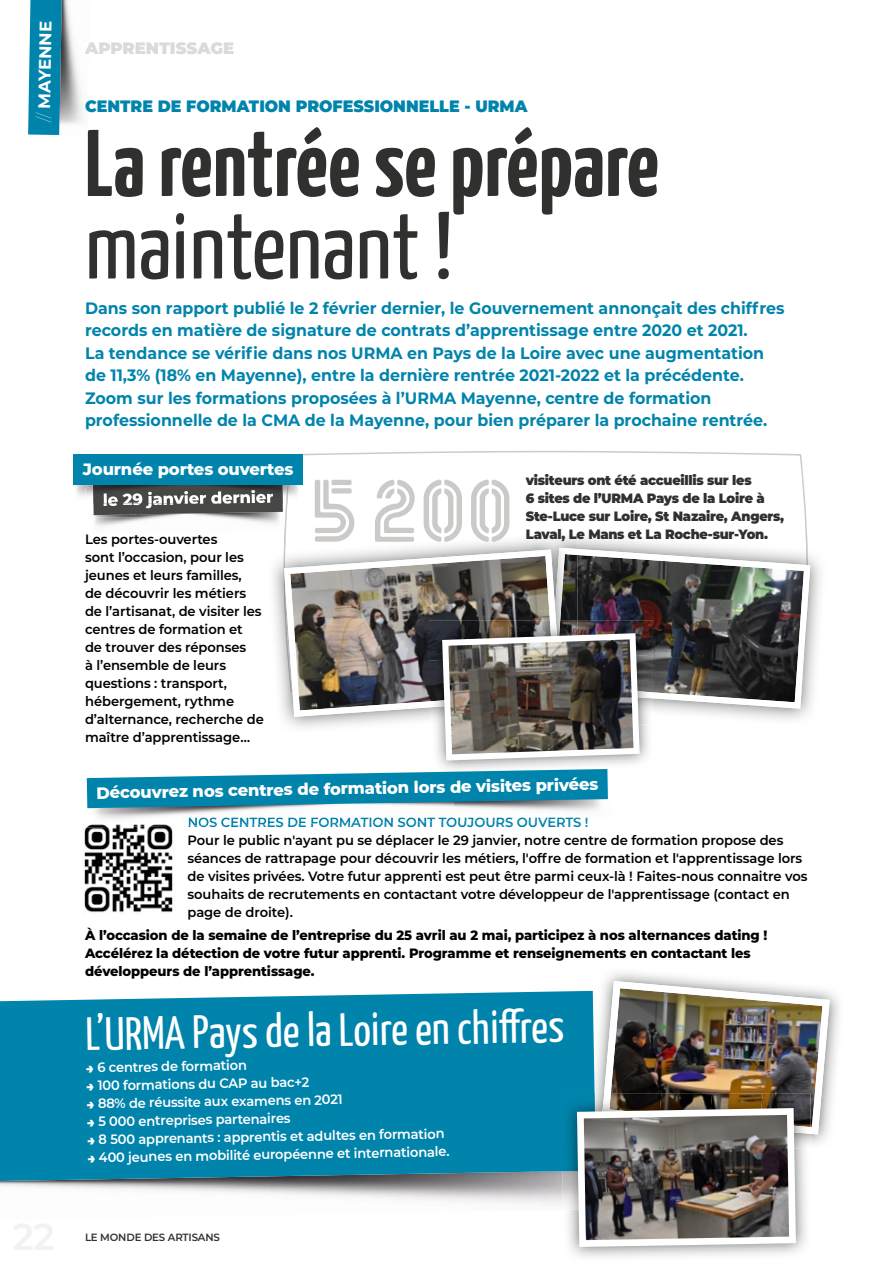
<style>
.page{position:relative;width:893px;height:1263px;background:#fff}
.page>*{position:absolute;margin:0;border:0;box-sizing:border-box;transform-origin:0 0}
.t1{font:700 94.5px "Yanone Kaffeesatz";color:#30302f}
.t2{font:94.5px "Yanone Kaffeesatz";color:#30302f}
.t3{font:93px "Pikolo Block Alt Free";color:#cccac9}
.t4{font:46.5px "Yanone Kaffeesatz";color:#fff}
.t5{font:700 16.95px "Montserrat";color:#fff}
.t6{font:700 16.5px/22.5px "Montserrat";color:#0084ac;scale:.96 1}
.t7{font:900 16.5px "Montserrat";color:#0084ac;scale:.96 1}
.t8{font:900 16.5px "Montserrat";color:#d9dada}
.t9{font:800 16.35px "Montserrat";letter-spacing:-.01em;color:#fff}
.t10{font:800 15px "Montserrat";letter-spacing:-.01em;color:#fff}
.t11{font:600 13.5px/18px "Montserrat";letter-spacing:-.005em;color:#000}
.t12{font:600 13.5px "Montserrat";color:#fff}
.t13{font:800 13.5px/18px "Montserrat";letter-spacing:-.005em;color:#000}
.t14{font:900 13.5px/18px "Montserrat";letter-spacing:-.02em;color:#30302e;scale:.96 1}
.t15{font:600 13.5px "Montserrat";letter-spacing:-.005em;color:#0084ac}
.t16{font:600 10.5px "Montserrat";letter-spacing:-.015em;color:#313130}
.s1{font-weight:100}
.s2{color:#30302f}
.s3{font-weight:900}
</style>
<div class="page">
<div style="left:28px;top:0;width:31px;height:135px;background:#0084ac"></div>
<img style="left:62px;top:0;width:28px;height:124px">
<svg style="left:85px;top:42px;width:4px;height:12px"></svg>
<img style="left:59px;top:0;width:3px;height:135px">
<svg style="left:284px;top:451px;width:523px;height:82px"></svg>
<img style="left:533px;top:532px;width:288px;height:175px">
<img style="left:802px;top:532px;width:6px;height:16px">
<img style="left:283px;top:533px;width:3px;height:159px">
<img style="left:533px;top:533px;width:44px;height:15px">
<img style="left:284px;top:549px;width:158px;height:168px">
<img style="left:429px;top:707px;width:13px;height:26px">
<img style="left:429px;top:620px;width:13px;height:87px">
<img style="left:442px;top:548px;width:368px;height:212px">
<img style="left:0;top:1181px;width:563px;height:24px">
<div style="left:0;top:991px;width:577px;height:190px;background:#0084ac"></div>
<img style="left:95px;top:515px;width:112px;height:12px">
<img style="left:207px;top:515px;width:72px;height:9px">
<img style="left:93px;top:515px;width:49px;height:2px">
<svg style="left:93px;top:503px;width:190px;height:12px;background:#555554"></svg>
<img style="left:73px;top:483px;width:230px;height:20px">
<img style="left:286px;top:484px;width:3px;height:19px">
<img style="left:85px;top:484px;width:104px;height:2px">
<img style="left:85px;top:488px;width:8px;height:15px">
<img style="left:104px;top:489px;width:169px;height:14px">
<div style="left:74px;top:454px;width:229px;height:30px;background:#0084ac"></div>
<img style="left:563px;top:1171px;width:14px;height:39px">
<img style="left:563px;top:1093px;width:14px;height:78px">
<img style="left:577px;top:981px;width:253px;height:266px">
<img style="left:84px;top:827px;width:89px;height:86px">
<img style="left:87px;top:808px;width:188px;height:18px">
<img style="left:189px;top:817px;width:399px;height:9px">
<img style="left:87px;top:814px;width:95px;height:13px">
<svg style="left:87px;top:769px;width:521px;height:39px;background:#3298b7"></svg>
<p class="t5" style="left:32px;top:122px;width:103px;rotate:-89deg"><span class="s1">//</span> MAYENNE</p>
<p class="t8" style="left:85px;top:36px;width:151px">APPRENTISSAGE</p>
<p class="t7" style="left:85px;top:94px;width:462px">CENTRE DE FORMATION PROFESSIONNELLE - URMA</p>
<h1 class="t1" style="left:85px;top:96px;width:576px">La rentrée se prépare</h1>
<h1 class="t2" style="left:85px;top:178px;width:369px">maintenant !</h1>
<p class="t6" style="left:85px;top:296px;width:730px">Dans son rapport publié le 2 février dernier, le Gouvernement annonçait des chiffres records en matière de signature de contrats d’apprentissage entre 2020 et 2021.<br>La tendance se vérifie dans nos URMA en Pays de la Loire avec une augmentation de 11,3% (18% en Mayenne), entre la dernière rentrée 2021-2022 et la précédente.<br>Zoom sur les formations proposées à l’URMA Mayenne, centre de formation professionnelle de la CMA de la Mayenne, pour bien préparer la prochaine rentrée.</p>
<p class="t9" style="left:83px;top:457px;width:212px">Journée portes ouvertes</p>
<p class="t10" style="left:85px;top:466px;width:121px">Journée portes</p>
<p class="t9" style="left:102px;top:488px;width:172px;rotate:-1deg">le 29 janvier dernier</p>
<p class="t11" style="left:85px;top:529px;width:180px">Les portes-ouvertes<br>sont l’occasion, pour les jeunes et leurs familles,<br>de découvrir les métiers de l’artisanat, de visiter les centres de formation et<br>de trouver des réponses<br>à l’ensemble de leurs questions : transport, hébergement, rythme d’alternance, recherche de maître d’apprentissage…</p>
<h2 class="t3" style="left:310px;top:430px;width:205px">5 200</h2>
<p class="t14" style="left:526px;top:471px;width:271px"><span class="s2">visiteurs</span> ont été accueillis sur les<br>6 sites de l’URMA Pays de la Loire à<br>Ste-Luce sur Loire, St Nazaire, Angers,</p>
<p class="t14" style="left:526px;top:525px;width:254px">Laval, Le Mans et La Roche-sur-Yon.</p>
<p class="t9" style="left:96px;top:781px;width:504px;rotate:-1deg">Découvrez nos centres de formation lors de visites privées</p>
<p class="t15" style="left:188px;top:813px;width:402px">NOS CENTRES DE FORMATION SONT TOUJOURS OUVERTS !</p>
<p class="t11" style="left:188px;top:831px;width:621px">Pour le public n'ayant pu se déplacer le 29 janvier, notre centre de formation propose des séances de rattrapage pour découvrir les métiers, l'offre de formation et l'apprentissage lors de visites privées. Votre futur apprenti est peut être parmi ceux-là ! Faites-nous connaitre vos souhaits de recrutements en contactant votre développeur de l'apprentissage (contact en page de droite).</p>
<p class="t13" style="left:85px;top:926px;width:684px">À l’occasion de la semaine de l’entreprise du 25 avril au 2 mai, participez à nos alternances dating !<br>Accélérez la détection de votre futur apprenti. Programme et renseignements en contactant les développeurs de l’apprentissage.</p>
<h3 class="t4" style="left:85px;top:1001px;width:480px;rotate:-1deg">L’URMA Pays de la Loire en chiff res</h3>
<p class="t12" style="left:86px;top:1058px;width:162px;rotate:-1deg"><span class="s3">→</span> 6 centres de formation</p>
<p class="t12" style="left:86px;top:1076px;width:224px;rotate:-1deg"><span class="s3">→</span> 100 formations du CAP au bac+2</p>
<p class="t12" style="left:87px;top:1094px;width:258px;rotate:-1deg"><span class="s3">→</span> 88% de réussite aux examens en 2021</p>
<p class="t12" style="left:87px;top:1112px;width:205px;rotate:-1deg"><span class="s3">→</span> 5 000 entreprises partenaires</p>
<p class="t12" style="left:87px;top:1130px;width:359px;rotate:-1deg"><span class="s3">→</span> 8 500 apprenants : apprentis et adultes en formation</p>
<p class="t12" style="left:88px;top:1148px;width:363px;rotate:-1deg"><span class="s3">→</span> 400 jeunes en mobilité européenne et internationale.</p>
<p class="t16" style="left:85px;top:1229px;width:136px">LE MONDE DES ARTISANS</p>
</div>
